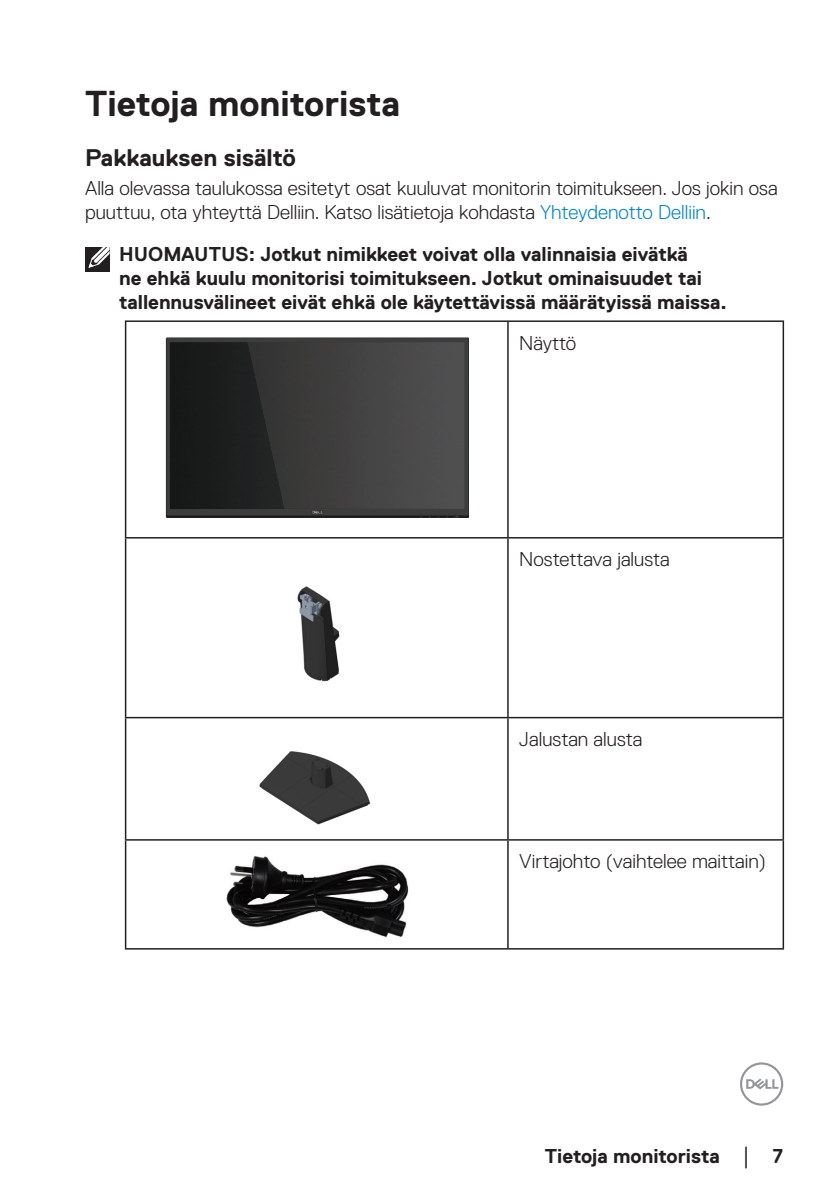
<style>
.page{position:relative;width:840px;height:1191px;background:#fff}
.page>*{position:absolute;margin:0;border:0;box-sizing:border-box;transform-origin:0 0}
.Head1{font:700 36px "Dell Replica";color:#231f20}
.Head2{font:700 24px "Dell Replica";color:#231f20}
.text{font:300 20px/24px "Dell Replica";color:#231f20}
.Note{font:700 20px/24px "Dell Replica";color:#231f20}
.s1{color:#0087cb}
.s2{font-family:"Times New Roman";font-weight:400;font-size:18px}
</style>
<div class="page">
<svg style="left:740px;top:1062px;width:42px;height:43px"></svg>
<hr style="left:125px;top:320px;width:382px;height:2px;background:#231f20">
<hr style="left:125px;top:322px;width:1px;height:215px;background:#231f20">
<hr style="left:507px;top:320px;width:276px;height:2px;background:#231f20">
<hr style="left:507px;top:322px;width:1px;height:215px;background:#231f20">
<hr style="left:782px;top:322px;width:1px;height:215px;background:#231f20">
<hr style="left:125px;top:537px;width:382px;height:1px;background:#231f20">
<hr style="left:125px;top:538px;width:1px;height:179px;background:#231f20">
<hr style="left:507px;top:537px;width:276px;height:1px;background:#231f20">
<hr style="left:507px;top:538px;width:1px;height:179px;background:#231f20">
<hr style="left:782px;top:538px;width:1px;height:179px;background:#231f20">
<hr style="left:125px;top:717px;width:382px;height:1px;background:#231f20">
<hr style="left:125px;top:718px;width:1px;height:121px;background:#231f20">
<hr style="left:507px;top:717px;width:276px;height:1px;background:#231f20">
<hr style="left:507px;top:718px;width:1px;height:121px;background:#231f20">
<hr style="left:782px;top:718px;width:1px;height:121px;background:#231f20">
<hr style="left:125px;top:839px;width:382px;height:1px;background:#231f20">
<hr style="left:125px;top:840px;width:1px;height:108px;background:#231f20">
<hr style="left:507px;top:839px;width:276px;height:1px;background:#231f20">
<hr style="left:507px;top:840px;width:1px;height:108px;background:#231f20">
<hr style="left:782px;top:840px;width:1px;height:108px;background:#231f20">
<hr style="left:125px;top:948px;width:382px;height:1px;background:#231f20">
<hr style="left:507px;top:948px;width:276px;height:1px;background:#231f20">
<img style="left:165px;top:337px;width:303px;height:180px">
<div style="left:170px;top:342px;width:77px;height:167px;background:#191b1a"></div>
<img style="left:247px;top:342px;width:217px;height:167px">
<img style="left:297px;top:586px;width:43px;height:96px">
<img style="left:259px;top:751px;width:111px;height:74px">
<img style="left:226px;top:856px;width:183px;height:81px">
<div style="left:85px;top:247px;width:24px;height:24px;background:#231f20"></div>
<svg style="left:88px;top:247px;width:22px;height:22px"></svg>
<p class="Head1" style="left:85px;top:83px;width:316px">Tietoja monitorista</p>
<p class="Head2" style="left:85px;top:145px;width:212px">Pakkauksen sisältö</p>
<p class="text" style="left:85px;top:176px;width:693px">Alla olevassa taulukossa esitetyt osat kuuluvat monitorin toimitukseen. Jos jokin osa puuttuu, ota yhteyttä Delliin. Katso lisätietoja kohdasta <span class="s1">Yhteydenotto Delliin</span>.</p>
<p class="Note" style="left:119px;top:242px;width:609px">HUOMAUTUS: Jotkut nimikkeet voivat olla valinnaisia eivätkä<br>ne ehkä kuulu monitorisi toimitukseen. Jotkut ominaisuudet tai tallennusvälineet eivät ehkä ole käytettävissä määrätyissä maissa.</p>
<p class="text" style="left:519px;top:331px;width:58px">Näyttö</p>
<p class="text" style="left:519px;top:547px;width:152px">Nostettava jalusta</p>
<p class="text" style="left:519px;top:727px;width:124px">Jalustan alusta</p>
<p class="text" style="left:519px;top:849px;width:248px">Virtajohto (vaihtelee maittain)</p>
<p class="Note" style="left:544px;top:1143px;width:240px">Tietoja monitorista <span class="s2">│</span> 7</p>
</div>
